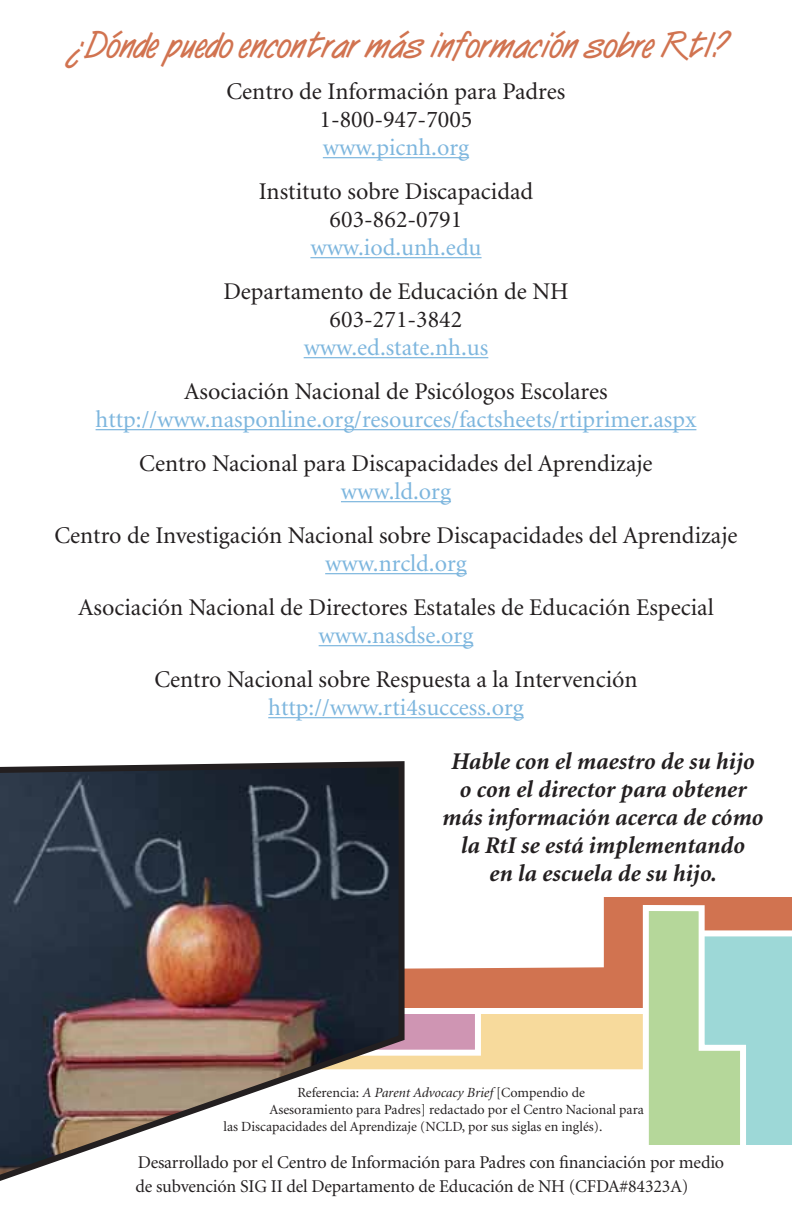
<style>
.page{position:relative;width:792px;height:1224px;background:#fff}
.page>*{position:absolute;margin:0;border:0;box-sizing:border-box;transform-origin:0 0}
.t1{font:700 36px "Surf Style";color:#d17350}
.t2{font:24px/28px "Minion";color:#231f20;text-align:center}
.t3{font:24px "Minion";color:#7db6de}
.t4{font:italic 700 24px/28px "Minion";color:#231f20;text-align:center}
.t5{font:18px/24px "Minion";letter-spacing:-.01em;color:#231f20}
.t6{font:14px "Minion";color:#231f20}
.s1{font-style:italic}
</style>
<div class="page">
<svg style="left:603px;top:897px;width:189px;height:5px"></svg>
<svg style="left:0;top:761px;width:405px;height:420px;background:#5d5a5f"></svg>
<svg style="left:217px;top:902px;width:575px;height:252px"></svg>
<hr style="left:323px;top:157px;width:146px;height:1px;background:#7db6de">
<hr style="left:310px;top:257px;width:172px;height:1px;background:#7db6de">
<hr style="left:304px;top:357px;width:184px;height:1px;background:#7db6de">
<hr style="left:96px;top:429px;width:600px;height:1px;background:#7db6de">
<hr style="left:341px;top:501px;width:110px;height:1px;background:#7db6de">
<hr style="left:325px;top:573px;width:142px;height:1px;background:#7db6de">
<hr style="left:319px;top:645px;width:154px;height:1px;background:#7db6de">
<hr style="left:268px;top:717px;width:256px;height:1px;background:#7db6de">
<h1 class="t1" style="left:68px;top:22px;width:657px">¿Dónde puedo encontrar más información sobre RtI?</h1>
<p class="t2" style="left:227px;top:78px;width:340px">Centro de Información para Padres<br>1-800-947-7005</p>
<p class="t3" style="left:323px;top:136px;width:148px">www.picnh.org</p>
<p class="t2" style="left:259px;top:178px;width:276px">Instituto sobre Discapacidad<br>603-862-0791</p>
<p class="t3" style="left:310px;top:236px;width:173px">www.iod.unh.edu</p>
<p class="t2" style="left:223px;top:278px;width:347px">Departamento de Educación de NH<br>603-271-3842</p>
<p class="t3" style="left:304px;top:336px;width:186px">www.ed.state.nh.us</p>
<p class="t2" style="left:184px;top:378px;width:425px">Asociación Nacional de Psicólogos Escolares</p>
<p class="t3" style="left:96px;top:408px;width:602px">http://www.nasponline.org/resources/factsheets/rtiprimer.aspx</p>
<p class="t2" style="left:139px;top:450px;width:515px">Centro Nacional para Discapacidades del Aprendizaje</p>
<p class="t3" style="left:341px;top:480px;width:112px">www.ld.org</p>
<p class="t2" style="left:54px;top:522px;width:685px">Centro de Investigación Nacional sobre Discapacidades del Aprendizaje</p>
<p class="t3" style="left:325px;top:552px;width:143px">www.nrcld.org</p>
<p class="t2" style="left:78px;top:594px;width:637px">Asociación Nacional de Directores Estatales de Educación Especial</p>
<p class="t3" style="left:319px;top:624px;width:156px">www.nasdse.org</p>
<p class="t2" style="left:154px;top:666px;width:485px">Centro Nacional sobre Respuesta a la Intervención</p>
<p class="t3" style="left:268px;top:696px;width:257px">http://www.rti4success.org</p>
<p class="t4" style="left:442px;top:748px;width:322px">Hable con el maestro de su hijo o con el director para obtener más información acerca de cómo la RtI se está implementando<br>en la escuela de su hijo.</p>
<p class="t6" style="left:298px;top:1086px;width:289px">Referencia: <span class="s1">A Parent Advocacy Brief</span> [Compendio de</p>
<p class="t6" style="left:270px;top:1102px;width:376px">Asesoramiento para Padres] redactado por el Centro Nacional para</p>
<p class="t6" style="left:223px;top:1119px;width:380px">las Discapacidades del Aprendizaje (NCLD, por sus siglas en inglés).</p>
<p class="t5" style="left:136px;top:1151px;width:590px">Desarrollado por el Centro de Información para Padres con financiación por medio de subvención SIG II del Departamento de Educación de NH (CFDA#84323A)</p>
</div>
